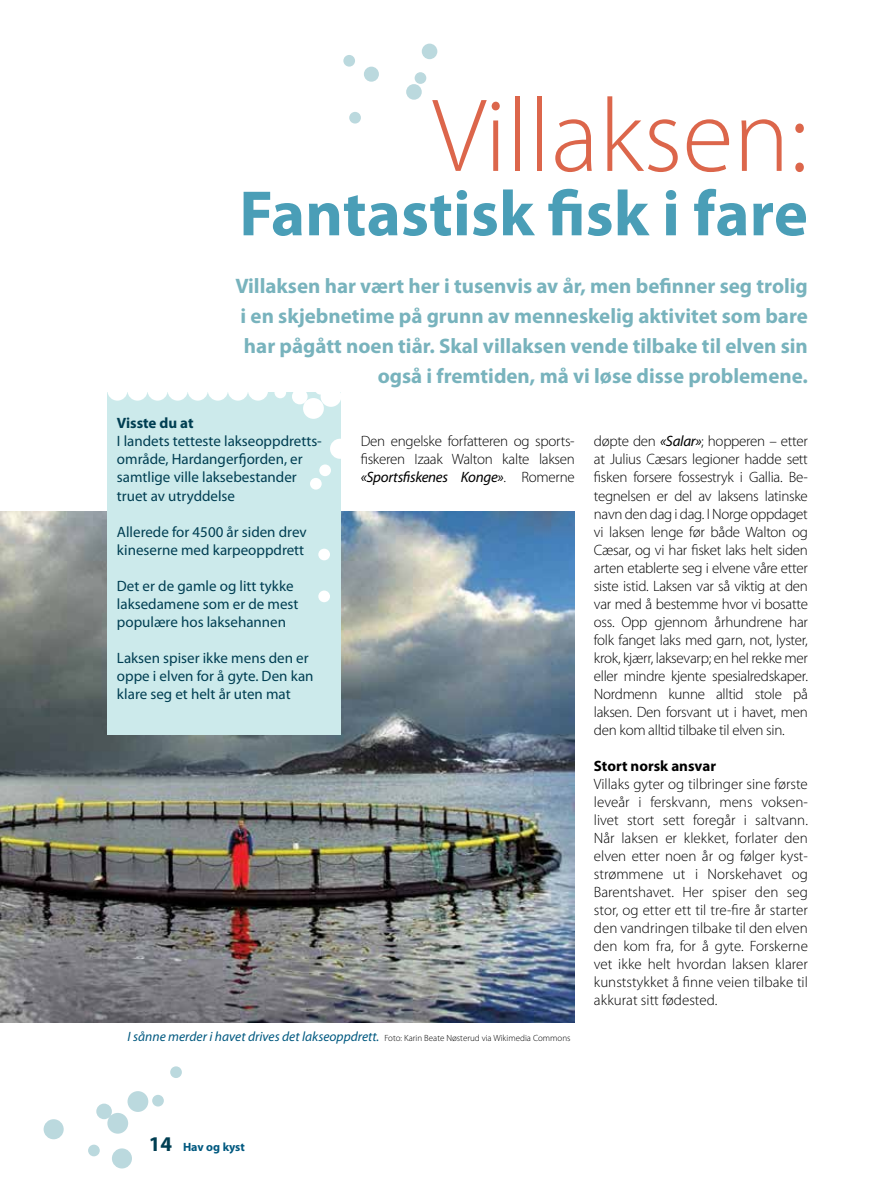
<style>
.page{position:relative;width:893px;height:1191px;background:#fff}
.page>*{position:absolute;margin:0;border:0;box-sizing:border-box;transform-origin:0 0}
.t1{font:300 105px "Myriad Pro";color:#dc664b}
.t2{font:700 64.5px "Myriad Pro";letter-spacing:.005em;color:#4a9eb7}
.t3{font:700 21px/30px "Myriad Pro";color:#78b3bd;text-align:right}
.t4{font:700 21px "Myriad Pro";color:#003e52}
.t5{font:300 15px/18px "Myriad Pro";letter-spacing:-.02em;color:#000;text-align:justify}
.t6{font:15px/18px "Myriad Pro";color:#003e52}
.t7{font:700 15px "Myriad Pro";color:#000}
.t8{font:700 15px "Myriad Pro";color:#003e52}
.t9{font:700 12px "Myriad Pro";color:#005980}
.t10{font:300 9px "Myriad Pro";color:#000}
.s1{font-weight:400;font-style:italic}
.s2{font-weight:400;font-style:italic;font-size:13.5px;color:#005980}
</style>
<div class="page">
<div style="left:107px;top:1112px;width:21px;height:21px;background:#bbd9de;border-radius:50%"></div>
<div style="left:128px;top:1091px;width:20px;height:21px;background:#bbd9de;border-radius:50%"></div>
<svg style="left:96px;top:1103px;width:16px;height:16px"></svg>
<svg style="left:88px;top:1144px;width:12px;height:12px"></svg>
<svg style="left:152px;top:1094px;width:12px;height:12px"></svg>
<svg style="left:170px;top:1066px;width:12px;height:12px"></svg>
<div style="left:44px;top:1119px;width:20px;height:20px;background:#bbd9de;border-radius:50%"></div>
<div style="left:112px;top:1148px;width:20px;height:20px;background:#bbd9de;border-radius:50%"></div>
<img style="left:0;top:511px;width:575px;height:511px">
<svg style="left:343px;top:55px;width:12px;height:12px"></svg>
<svg style="left:406px;top:84px;width:16px;height:16px"></svg>
<svg style="left:349px;top:112px;width:12px;height:12px"></svg>
<div style="left:415px;top:72px;width:11px;height:12px;background:#bbd9de;border-radius:50%"></div>
<div style="left:422px;top:44px;width:15px;height:15px;background:#bbd9de;border-radius:50%"></div>
<div style="left:364px;top:67px;width:15px;height:15px;background:#bbd9de;border-radius:50%"></div>
<div style="left:107px;top:392px;width:234px;height:342px;background:#cceaeb"></div>
<div style="left:303px;top:398px;width:21px;height:21px;background:#fff;border-radius:50%"></div>
<div style="left:321px;top:386px;width:20px;height:21px;background:#fff;border-radius:50%"></div>
<div style="left:292px;top:389px;width:16px;height:15px;background:#fff;border-radius:50%"></div>
<div style="left:318px;top:548px;width:12px;height:12px;background:#fff;border-radius:50%"></div>
<div style="left:330px;top:439px;width:20px;height:20px;background:#fff;border-radius:50%"></div>
<div style="left:318px;top:590px;width:12px;height:12px;background:#fff;border-radius:50%"></div>
<div style="left:319px;top:464px;width:12px;height:12px;background:#fff;border-radius:50%"></div>
<div style="left:310px;top:478px;width:12px;height:11px;background:#fff;border-radius:50%"></div>
<div style="left:274px;top:386px;width:12px;height:12px;background:#fff;border-radius:50%"></div>
<div style="left:315px;top:383px;width:11px;height:11px;background:#fff;border-radius:50%"></div>
<div style="left:168px;top:380px;width:20px;height:20px;background:#fff;border-radius:50%"></div>
<div style="left:228px;top:380px;width:20px;height:20px;background:#fff;border-radius:50%"></div>
<div style="left:248px;top:380px;width:20px;height:20px;background:#fff;border-radius:50%"></div>
<div style="left:148px;top:380px;width:20px;height:20px;background:#fff;border-radius:50%"></div>
<div style="left:208px;top:380px;width:20px;height:20px;background:#fff;border-radius:50%"></div>
<div style="left:127px;top:380px;width:21px;height:20px;background:#fff;border-radius:50%"></div>
<div style="left:188px;top:380px;width:20px;height:20px;background:#fff;border-radius:50%"></div>
<div style="left:107px;top:380px;width:20px;height:20px;background:#fff;border-radius:50%"></div>
<h1 class="t1" style="left:432px;top:73px;width:377px">Villaksen:</h1>
<h2 class="t2" style="left:239px;top:171px;width:570px">Fantastisk fisk i fare</h2>
<h3 class="t3" style="left:235px;top:270px;width:574px">Villaksen har vært her i tusenvis av år, men befinner seg trolig i en skjebnetime på grunn av menneskelig aktivitet som bare har pågått noen tiår. Skal villaksen vende tilbake til elven sin også i fremtiden, må vi løse disse problemene.</h3>
<p class="t8" style="left:117px;top:413px;width:78px">Visste du at</p>
<p class="t6" style="left:117px;top:432px;width:206px">I landets tetteste lakseoppdretts&shy;område, Hardangerfjorden, er samtlige ville laksebestander truet av utryddelse</p>
<p class="t6" style="left:117px;top:522px;width:191px">Allerede for 4500 år siden drev kineserne med karpeoppdrett</p>
<p class="t6" style="left:117px;top:576px;width:183px">Det er de gamle og litt tykke laksedamene som er de mest populære hos laksehannen</p>
<p class="t6" style="left:117px;top:648px;width:198px">Laksen spiser ikke mens den er oppe i elven for å gyte. Den kan klare seg et helt år uten mat</p>
<p class="t5" style="left:361px;top:432px;width:216px">Den engelske forfatteren og sports&shy;fiskeren Izaak Walton kalte laksen <span class="s1">«Sportsfiskenes Konge»</span>. Romerne</p>
<p class="t10" style="left:128px;top:1032px;width:444px"><span class="s2">I sånne merder i havet drives det lakseoppdrett.</span> Foto: Karin Beate Nøsterud via Wikimedia Commons</p>
<p class="t5" style="left:594px;top:432px;width:216px">døpte den <span class="s1">«Salar»</span>; hopperen – etter at Julius Cæsars legioner hadde sett fisken forsere fossestryk i Gallia. Be&shy;tegnelsen er del av laksens latinske navn den dag i dag. I Norge oppdaget vi laksen lenge før både Walton og Cæsar, og vi har fisket laks helt siden arten etablerte seg i elvene våre etter siste istid. Laksen var så viktig at den var med å bestemme hvor vi bosatte oss. Opp gjennom århundrene har folk fanget laks med garn, not, lyster, krok, kjærr, laksevarp; en hel rekke mer eller mindre kjente spesialredskaper.<br>Nordmenn kunne alltid stole på laksen. Den forsvant ut i havet, men den kom alltid tilbake til elven sin.</p>
<p class="t7" style="left:594px;top:755px;width:124px">Stort norsk ansvar</p>
<p class="t5" style="left:594px;top:774px;width:216px">Villaks gyter og tilbringer sine første leveår i ferskvann, mens voksen&shy;livet stort sett foregår i saltvann.<br>Når laksen er klekket, forlater den elven etter noen år og følger kyst&shy;strømmene ut i Norskehavet og Barentshavet. Her spiser den seg stor, og etter ett til tre-fire år starter den vandringen tilbake til den elven den kom fra, for å gyte. Forskerne vet ikke helt hvordan laksen klarer kunststykket å finne veien tilbake til akkurat sitt fødested.</p>
<h3 class="t4" style="left:149px;top:1129px;width:25px">14</h3>
<p class="t9" style="left:183px;top:1138px;width:63px">Hav og kyst</p>
</div>
